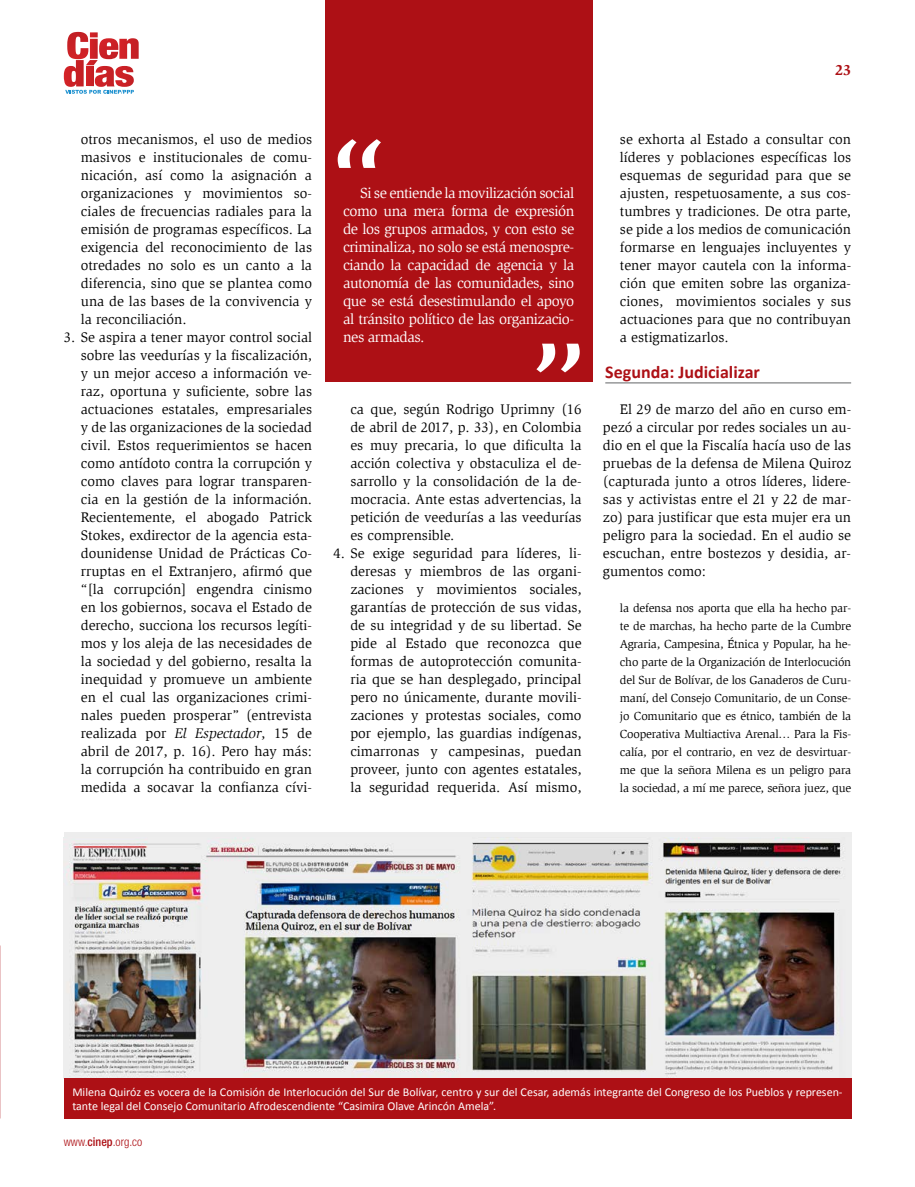
<style>
.page{position:relative;width:915px;height:1187px;background:#fff}
.page>*{position:absolute;margin:0;border:0;box-sizing:border-box;transform-origin:0 0}
.t1{font:700 18px "Calibri";color:#ad1015}
.t2{font:15px/18px "Slimbach Std";letter-spacing:-.03em;color:#fff;text-align:justify}
.t3{font:700 15px "Slimbach Std";color:#ad1015}
.t4{font:14.25px/18px "Slimbach Std";color:#000;text-align:justify}
.t5{font:12px/18px "Slimbach Std";letter-spacing:-.015em;color:#000;text-align:justify}
.t6{font:12px/14.4px "Calibri";color:#fff}
.t7{font:300 condensed 12px "Helvetica Neue LT Std";color:#ad1015}
.s1{font-style:italic}
.s2{font-weight:500}
</style>
<div class="page">
<svg style="left:64px;top:32px;width:75px;height:62px"></svg>
<hr style="left:605px;top:382px;width:245px;height:1px;background:#636466">
<div style="left:325px;top:0;width:267px;height:381px;background:#ad1015"></div>
<svg style="left:337px;top:139px;width:44px;height:29px"></svg>
<svg style="left:536px;top:343px;width:43px;height:29px"></svg>
<div style="left:64px;top:831px;width:786px;height:247px;background:#ededed"></div>
<img style="left:66px;top:837px;width:775px;height:240px">
<div style="left:64px;top:1078px;width:786px;height:40px;background:#ad1015"></div>
<p class="t3" style="left:834px;top:61px;width:18px">23</p>
<p class="t4" style="left:81px;top:130px;width:233px">otros mecanismos, el uso de medios masivos e institucionales de comu&shy;nicación, así como la asignación a organizaciones y movimientos so&shy;ciales de frecuencias radiales para la emisión de programas específicos. La exigencia del reconocimiento de las otredades no solo es un canto a la diferencia, sino que se plantea como una de las bases de la convivencia y la reconciliación.</p>
<p class="t4" style="left:81px;top:328px;width:233px;text-indent:-17px">3. Se aspira a tener mayor control social sobre las veedurías y la fiscalización, y un mejor acceso a información ve&shy;raz, oportuna y suficiente, sobre las actuaciones estatales, empresariales y de las organizaciones de la sociedad civil. Estos requerimientos se hacen como antídoto contra la corrupción y como claves para lograr transparen&shy;cia en la gestión de la información.<br>Recientemente, el abogado Patrick Stokes, exdirector de la agencia esta&shy;dounidense Unidad de Prácticas Co&shy;rruptas en el Extranjero, afirmó que “[la corrupción] engendra cinismo en los gobiernos, socava el Estado de derecho, succiona los recursos legíti&shy;mos y los aleja de las necesidades de la sociedad y del gobierno, resalta la inequidad y promueve un ambiente en el cual las organizaciones crimi&shy;nales pueden prosperar” (entrevista realizada por <span class="s1">El Espectador</span>, 15 de abril de 2017, p. 16). Pero hay más: la corrupción ha contribuido en gran medida a socavar la confianza cívi-</p>
<p class="t2" style="left:343px;top:184px;width:233px;text-indent:17px">Si se entiende la movilización social como una mera forma de expresión de los grupos armados, y con esto se criminaliza, no solo se está menospre&shy;ciando la capacidad de agencia y la autonomía de las comunidades, sino que se está desestimulando el apoyo al tránsito político de las organizacio&shy;nes armadas.</p>
<p class="t4" style="left:350px;top:400px;width:233px">ca que, según Rodrigo Uprimny (16 de abril de 2017, p. 33), en Colombia es muy precaria, lo que dificulta la acción colectiva y obstaculiza el de&shy;sarrollo y la consolidación de la de&shy;mocracia. Ante estas advertencias, la petición de veedurías a las veedurías es comprensible.</p>
<p class="t4" style="left:350px;top:544px;width:233px;text-indent:-17px">4. Se exige seguridad para líderes, li&shy;deresas y miembros de las organi&shy;zaciones y movimientos sociales, garantías de protección de sus vidas, de su integridad y de su libertad. Se pide al Estado que reconozca que formas de autoprotección comunita&shy;ria que se han desplegado, principal pero no únicamente, durante movili&shy;zaciones y protestas sociales, como por ejemplo, las guardias indígenas, cimarronas y campesinas, puedan proveer, junto con agentes estatales, la seguridad requerida. Así mismo,</p>
<p class="t4" style="left:619px;top:130px;width:233px">se exhorta al Estado a consultar con líderes y poblaciones específicas los esquemas de seguridad para que se ajusten, respetuosamente, a sus cos&shy;tumbres y tradiciones. De otra parte, se pide a los medios de comunicación formarse en lenguajes incluyentes y tener mayor cautela con la informa&shy;ción que emiten sobre las organiza&shy;ciones, movimientos sociales y sus actuaciones para que no contribuyan a estigmatizarlos.</p>
<p class="t1" style="left:605px;top:361px;width:156px">Segunda: Judicializar</p>
<p class="t4" style="left:602px;top:400px;width:250px;text-indent:17px">El 29 de marzo del año en curso em&shy;pezó a circular por redes sociales un au&shy;dio en el que la Fiscalía hacía uso de las pruebas de la defensa de Milena Quiroz (capturada junto a otros líderes, lidere&shy;sas y activistas entre el 21 y 22 de mar&shy;zo) para justificar que esta mujer era un peligro para la sociedad. En el audio se escuchan, entre bostezos y desidia, ar&shy;gumentos como:</p>
<p class="t5" style="left:619px;top:599px;width:233px">la defensa nos aporta que ella ha hecho par&shy;te de marchas, ha hecho parte de la Cumbre Agraria, Campesina, Étnica y Popular, ha he&shy;cho parte de la Organización de Interlocución del Sur de Bolívar, de los Ganaderos de Curu&shy;maní, del Consejo Comunitario, de un Conse&shy;jo Comunitario que es étnico, también de la Cooperativa Multiactiva Arenal… Para la Fis&shy;calía, por el contrario, en vez de desvirtuar&shy;me que la señora Milena es un peligro para la sociedad, a mí me parece, señora juez, que</p>
<p class="t6" style="left:72px;top:1084px;width:771px">Milena Quiróz es vocera de la Comisión de Interlocución del Sur de Bolívar, centro y sur del Cesar, además integrante del Congreso de los Pueblos y represen&shy;tante legal del Consejo Comunitario Afrodescendiente “Casimira Olave Arincón Amela”.</p>
<p class="t7" style="left:64px;top:1134px;width:80px">www.<span class="s2">cinep</span>.org.co</p>
</div>
